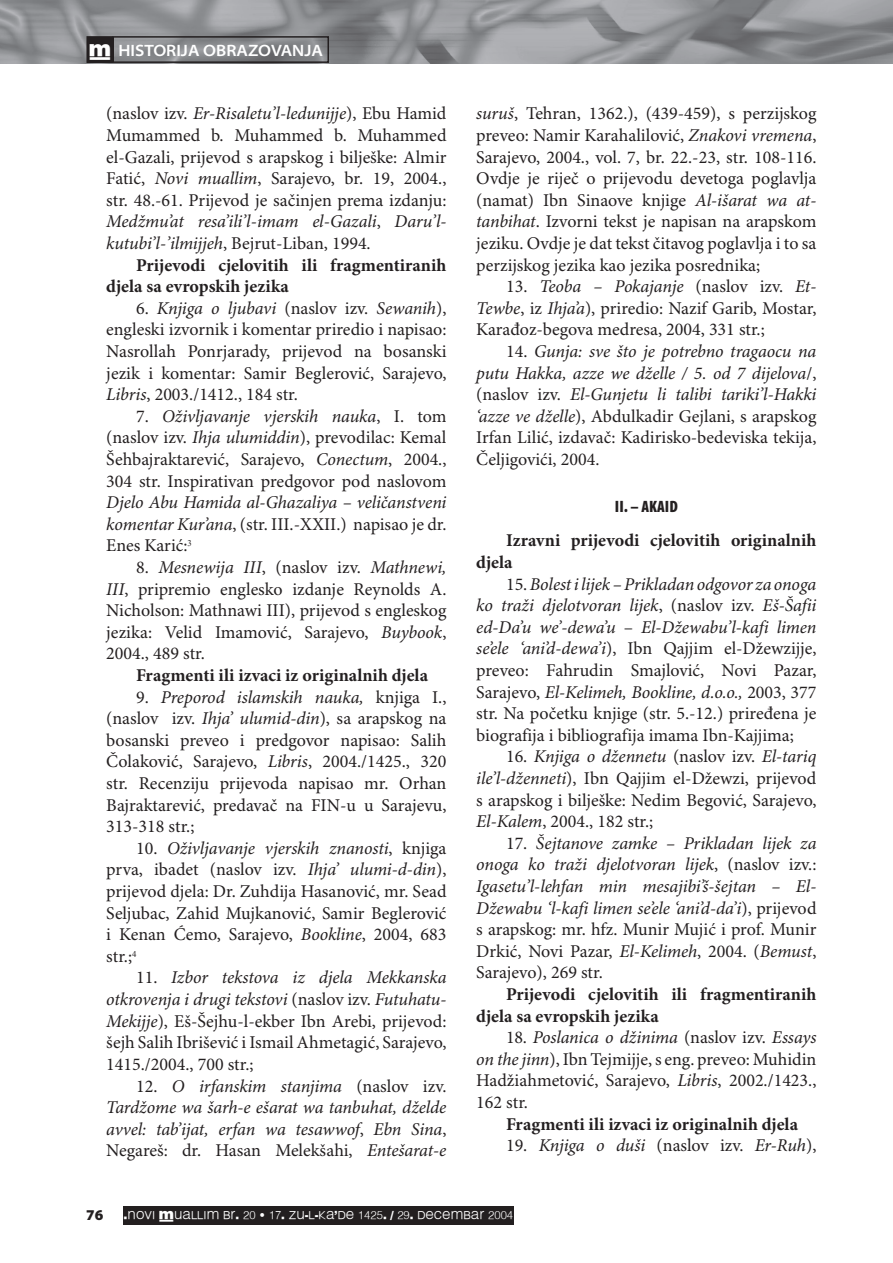
<style>
.page{position:relative;width:893px;height:1263px;background:#fff}
.page>*{position:absolute;margin:0;border:0;box-sizing:border-box;transform-origin:0 0}
.t1{font:18px/21.6px "Minion Pro";color:#231f20;text-align:justify}
.t2{font:italic 18px/21.6px "Minion Pro";letter-spacing:-.01em;color:#231f20;text-align:justify}
.t3{font:700 18px/21.6px "Minion Pro";color:#231f20}
.t4{font:600 semi-expanded 16.5px "Myriad Pro";color:#fff}
.t5{font:900 condensed 16.5px "Myriad Pro";color:#231f20}
.t6{font:900 15px "Myriad Pro";color:#231f20}
.t7{font:11.25px "Muallim";color:#fff}
.s1{font-family:"Muallim";font-weight:400;font-stretch:normal}
.s2{font-style:italic}
.s3{font-style:normal}
.s4{font-size:12px}
</style>
<div class="page">
<img style="left:0;top:0;width:893px;height:64px">
<div style="left:87px;top:37px;width:25px;height:25px;background:#231f20"></div>
<div style="left:86px;top:36px;width:27px;height:27px;border:2px solid #231f20"></div>
<div style="left:112px;top:36px;width:217px;height:27px;border:2px solid #231f20"></div>
<div style="left:123px;top:1206px;width:390px;height:18px;background:#231f20"></div>
<p class="t4" style="left:89px;top:41px;width:236px"><span class="s1">†</span> HISTORIJA OBRAZOVANJA</p>
<p class="t1" style="left:106px;top:104px;width:342px">(naslov izv. <span class="s2">Er-Risaletu’l-ledunijje</span>), Ebu Hamid Mumammed b. Muhammed b. Muhammed el-Gazali, prijevod s arapskog i bilješke: Almir Fatić, <span class="s2">Novi muallim</span>, Sarajevo, br. 19, 2004., str. 48.-61. Prijevod je sačinjen prema izdanju:<br><span class="s2">Medžmu’at resa’ili’l</span>-<span class="s2">imam el</span>-<span class="s2">Gazali</span>, <span class="s2">Daru’l&shy;kutubi’l-’ilmijjeh</span>, Bejrut-Liban, 1994.</p>
<p class="t3" style="left:106px;top:255px;width:342px;text-indent:30px">Prijevodi cjelovitih ili fragmentiranih djela sa evropskih jezika</p>
<p class="t1" style="left:106px;top:298px;width:342px;text-indent:30px">6. <span class="s2">Knjiga o ljubavi</span> (naslov izv. <span class="s2">Sewanih</span>), engleski izvornik i komentar priredio i napisao:<br>Nasrollah Ponrjarady, prijevod na bosanski jezik i komentar: Samir Beglerović, Sarajevo, <span class="s2">Libris</span>, 2003./1412., 184 str.</p>
<p class="t1" style="left:106px;top:406px;width:342px;text-indent:30px">7. <span class="s2">Oživljavanje vjerskih nauka</span>, I. tom (naslov izv. <span class="s2">Ihja ulumiddin</span>), prevodilac: Kemal Šehbajraktarević, Sarajevo, <span class="s2">Conectum</span>, 2004., 304 str. Inspirativan predgovor pod naslovom</p>
<p class="t2" style="left:106px;top:492px;width:342px">Djelo Abu Hamida al-Ghazaliya – veličanstveni komentar Kur’ana<span class="s3">, (str. III.-XXII.) napisao je dr.<br>Enes Karić:</span><sup>3</sup></p>
<p class="t1" style="left:106px;top:557px;width:342px;text-indent:30px">8. <span class="s2">Mesnewija III</span>, (naslov izv. <span class="s2">Mathnewi, III</span>, pripremio englesko izdanje Reynolds A.<br>Nicholson: Mathnawi III), prijevod s engleskog jezika: Velid Imamović, Sarajevo, <span class="s2">Buybook</span>, 2004., 489 str.</p>
<p class="t3" style="left:136px;top:665px;width:294px">Fragmenti ili izvaci iz originalnih djela</p>
<p class="t1" style="left:106px;top:687px;width:342px;text-indent:30px">9. <span class="s2">Preporod islamskih nauka,</span> knjiga I., (naslov izv. <span class="s2">Ihja’ ulumid-din</span>), sa arapskog na bosanski preveo i predgovor napisao: Salih Čolaković, Sarajevo, <span class="s2">Libris</span>, 2004./1425., 320 str. Recenziju prijevoda napisao mr. Orhan Bajraktarević, predavač na FIN-u u Sarajevu, 313-318 str.;</p>
<p class="t1" style="left:106px;top:838px;width:342px;text-indent:30px">10. <span class="s2">Oživljavanje vjerskih znanosti</span>, knjiga prva, ibadet (naslov izv. <span class="s2">Ihja’ ulumi-d-din</span>), prijevod djela: Dr. Zuhdija Hasanović, mr. Sead Seljubac, Zahid Mujkanović, Samir Beglerović i Kenan Ćemo, Sarajevo, <span class="s2">Bookline</span>, 2004, 683 str.;<sup>4</sup></p>
<p class="t1" style="left:106px;top:968px;width:342px;text-indent:30px">11. <span class="s2">Izbor tekstova iz djela Mekkanska otkrovenja i drugi tekstovi</span> (naslov izv. <span class="s2">Futuhatu-Mekijje</span>), Eš-Šejhu-l-ekber Ibn Arebi, prijevod: šejh Salih Ibrišević i Ismail Ahmetagić, Sarajevo, 1415./2004., 700 str.;</p>
<p class="t2" style="left:106px;top:1076px;width:342px;text-indent:30px"><span class="s3">12.</span> O irfanskim stanjima <span class="s3">(naslov izv.<br></span>Tardžome wa šarh-e ešarat wa tanbuhat, dželde avvel: tab’ijat, erfan wa tesawwof<span class="s3">,</span> Ebn Sina<span class="s3">, Negareš: dr. Hasan Melekšahi,</span> Entešarat-e</p>
<p class="t1" style="left:476px;top:104px;width:342px"><span class="s2">suruš</span>, Tehran, 1362.), (439-459), s perzijskog preveo: Namir Karahalilović, <span class="s2">Znakovi vremena</span>, Sarajevo, 2004., vol. 7, br. 22.-23, str. 108-116.<br>Ovdje je riječ o prijevodu devetoga poglavlja (namat) Ibn Sinaove knjige <span class="s2">Al-išarat wa at&shy;tanbihat</span>. Izvorni tekst je napisan na arapskom jeziku. Ovdje je dat tekst čitavog poglavlja i to sa perzijskog jezika kao jezika posrednika;</p>
<p class="t1" style="left:476px;top:276px;width:342px;text-indent:30px">13. <span class="s2">Teoba – Pokajanje</span> (naslov izv. <span class="s2">Et-Tewbe</span>, iz <span class="s2">Ihja’a</span>), priredio: Nazif Garib, Mostar, Karađoz-begova medresa, 2004, 331 str.;</p>
<p class="t2" style="left:476px;top:341px;width:342px;text-indent:30px"><span class="s3">14.</span> Gunja: sve što je potrebno tragaocu na putu Hakka, azze we dželle / 5. od 7 dijelova<span class="s3">/, (naslov izv.</span> El-Gunjetu li talibi tariki’l-Hakki ‘azze ve dželle<span class="s3">), Abdulkadir Gejlani, s arapskog Irfan Lilić, izdavač: Kadirisko-bedeviska tekija, Čeljigovići, 2004.</span></p>
<p class="t5" style="left:615px;top:496px;width:64px">II. – AKAID</p>
<p class="t3" style="left:476px;top:530px;width:342px;text-indent:30px">Izravni prijevodi cjelovitih originalnih djela</p>
<p class="t1" style="left:476px;top:574px;width:342px;text-indent:30px">15. <span class="s2">Bolest i lijek – Prikladan odgovor za onoga ko traži djelotvoran lijek</span>, (naslov izv. <span class="s2">Eš-Šafii ed-Da’u we’-dewa’u</span> – <span class="s2">El-Džewabu’l-kafi limen se’ele ‘ani’d-dewa’i</span>), Ibn Qajjim el-Džewzijje, preveo: Fahrudin Smajlović, Novi Pazar, Sarajevo, <span class="s2">El-Kelimeh, Bookline, d.o.o.,</span> 2003, 377 str. Na početku knjige (str. 5.-12.) priređena je biografija i bibliografija imama Ibn-Kajjima;</p>
<p class="t1" style="left:476px;top:746px;width:342px;text-indent:30px">16. <span class="s2">Knjiga o džennetu</span> (naslov izv. <span class="s2">El-tariq ile’l-dženneti</span>), Ibn Qajjim el-Džewzi, prijevod s arapskog i bilješke: Nedim Begović, Sarajevo, <span class="s2">El-Kalem</span>, 2004., 182 str.;</p>
<p class="t2" style="left:476px;top:833px;width:342px;text-indent:30px"><span class="s3">17.</span> Šejtanove zamke – Prikladan lijek za onoga ko traži djelotvoran lijek<span class="s3">, (naslov izv.:<br></span>Igasetu’l-lehfan min mesajibi’š-šejtan – El-Džewabu ‘l-kafi limen se’ele ‘ani’d-da’i<span class="s3">), prijevod s arapskog: mr. hfz. Munir Mujić i prof. Munir Drkić, Novi Pazar,</span> El-Kelimeh<span class="s3">, 2004. (</span>Bemust<span class="s3">, Sarajevo), 269 str.</span></p>
<p class="t3" style="left:476px;top:984px;width:342px;text-indent:30px">Prijevodi cjelovitih ili fragmentiranih djela sa evropskih jezika</p>
<p class="t1" style="left:476px;top:1027px;width:342px;text-indent:30px">18. <span class="s2">Poslanica o džinima</span> (naslov izv. <span class="s2">Essays on the jinn</span>), Ibn Tejmijje, s eng. preveo: Muhidin Hadžiahmetović, Sarajevo, <span class="s2">Libris</span>, 2002./1423., 162 str.</p>
<p class="t3" style="left:506px;top:1114px;width:294px">Fragmenti ili izvaci iz originalnih djela</p>
<p class="t2" style="left:506px;top:1135px;width:312px"><span class="s3">19.</span> Knjiga o duši <span class="s3">(naslov izv.</span> Er-Ruh<span class="s3">),</span></p>
<p class="t6" style="left:86px;top:1205px;width:19px">76</p>
<p class="t7" style="left:124px;top:1208px;width:391px"><span class="s4">.</span>NOVI †UALLIM BR. 20 • 17. ZU-L-KA’DE 1425. / 29. DECEMBAR 2004</p>
</div>
